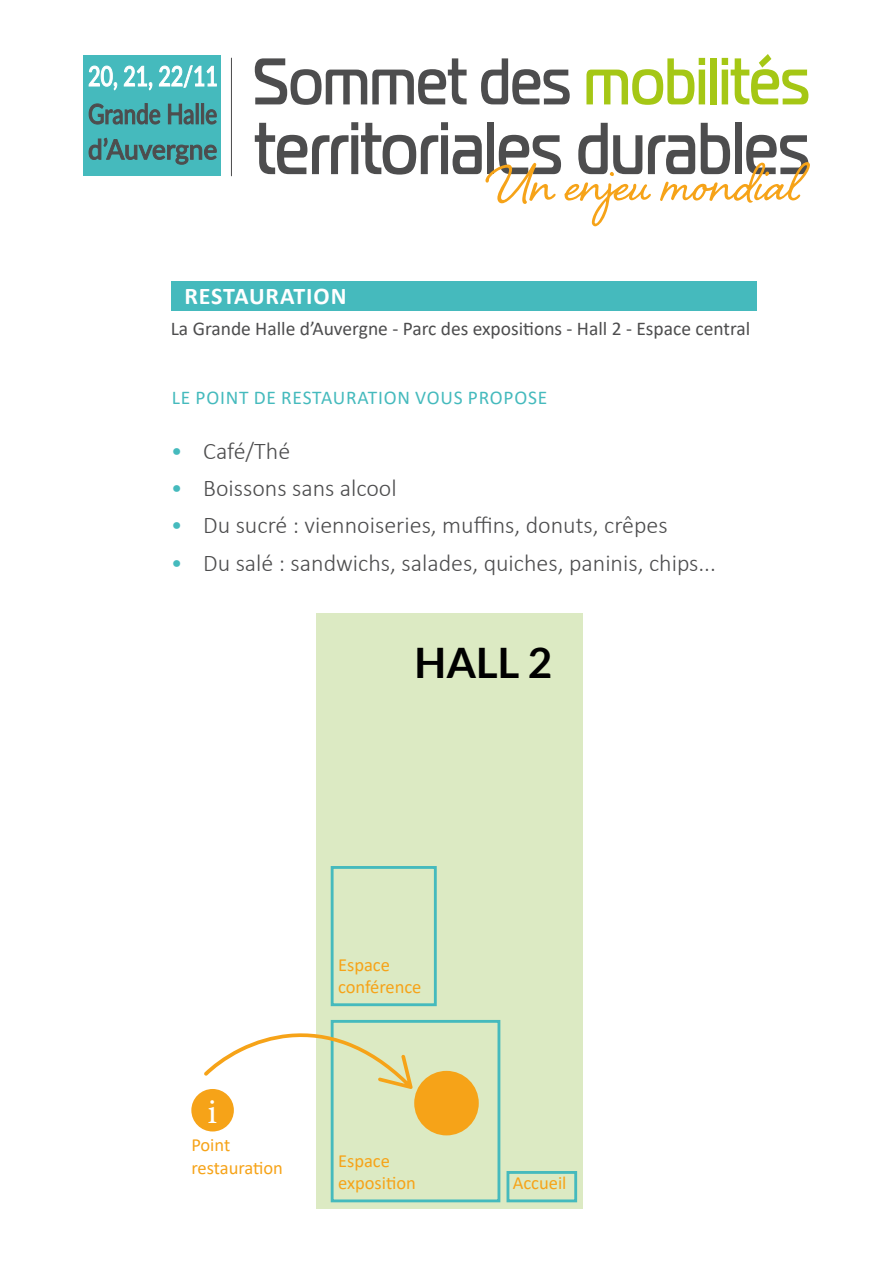
<style>
.page{position:relative;width:893px;height:1263px;background:#fff}
.page>*{position:absolute;margin:0;border:0;box-sizing:border-box;transform-origin:0 0}
.t1{font:700 42px "Lato";color:#000}
.t2{font:35.7px "Minion Pro";color:#fff}
.t3{font:300 24px "Calibri";color:#4d4d4e}
.t4{font:700 24px "Calibri";letter-spacing:.035em;color:#fff}
.t5{font:19.5px "Calibri";color:#4d4d4e}
.t6{font:19.5px "Calibri";letter-spacing:.04em;color:#45babd}
.t7{font:18.6px/22.2px "Calibri";color:#f6a318}
.s1{color:#45babd}
</style>
<div class="page">
<svg style="left:255px;top:58px;width:212px;height:47px"></svg>
<svg style="left:481px;top:58px;width:89px;height:46px"></svg>
<svg style="left:586px;top:58px;width:119px;height:47px"></svg>
<div style="left:710px;top:58px;width:7px;height:46px;background:#a5c715"></div>
<svg style="left:722px;top:54px;width:86px;height:50px"></svg>
<svg style="left:255px;top:122px;width:555px;height:104px"></svg>
<hr style="left:231px;top:58px;width:1px;height:118px;background:#4d4d4e">
<div style="left:83px;top:55px;width:138px;height:121px;background:#45babd"></div>
<svg style="left:88px;top:65px;width:129px;height:100px"></svg>
<div style="left:171px;top:281px;width:586px;height:30px;background:#45babd"></div>
<div style="left:191px;top:1089px;width:43px;height:42px;background:#f6a318;border-radius:50%"></div>
<div style="left:317px;top:613px;width:266px;height:596px;background:#dceac3"></div>
<div style="left:506px;top:1171px;width:71px;height:31px;border:3px solid #45babd"></div>
<div style="left:331px;top:1020px;width:169px;height:182px;border:3px solid #45babd"></div>
<div style="left:331px;top:866px;width:106px;height:140px;border:3px solid #45babd"></div>
<div style="left:414px;top:1071px;width:65px;height:64px;background:#f6a318;border-radius:50%"></div>
<svg style="left:204px;top:1032px;width:209px;height:57px"></svg>
<p class="t4" style="left:185px;top:279px;width:163px">RESTAURATION</p>
<p class="t5" style="left:171px;top:315px;width:581px">La Grande Halle d’Auvergne - Parc des expositions - Hall 2 - Espace central</p>
<p class="t6" style="left:172px;top:384px;width:377px">LE POINT DE RESTAURATION VOUS PROPOSE</p>
<p class="t3" style="left:171px;top:436px;width:121px"><span class="s1">•</span> Café/Thé</p>
<p class="t3" style="left:171px;top:473px;width:227px"><span class="s1">•</span> Boissons sans alcool</p>
<p class="t3" style="left:171px;top:510px;width:498px"><span class="s1">•</span> Du sucré : viennoiseries, muffins, donuts, crêpes</p>
<p class="t3" style="left:171px;top:548px;width:547px"><span class="s1">•</span> Du salé : sandwichs, salades, quiches, paninis, chips...</p>
<h1 class="t1" style="left:415px;top:638px;width:139px">HALL 2</h1>
<h2 class="t2" style="left:207px;top:1088px;width:11px">i</h2>
<p class="t7" style="left:191px;top:1133px;width:93px">Point restauration</p>
<p class="t7" style="left:338px;top:953px;width:85px">Espace conférence</p>
<p class="t7" style="left:338px;top:1149px;width:79px">Espace exposition</p>
<p class="t7" style="left:513px;top:1171px;width:55px">Accueil</p>
</div>
